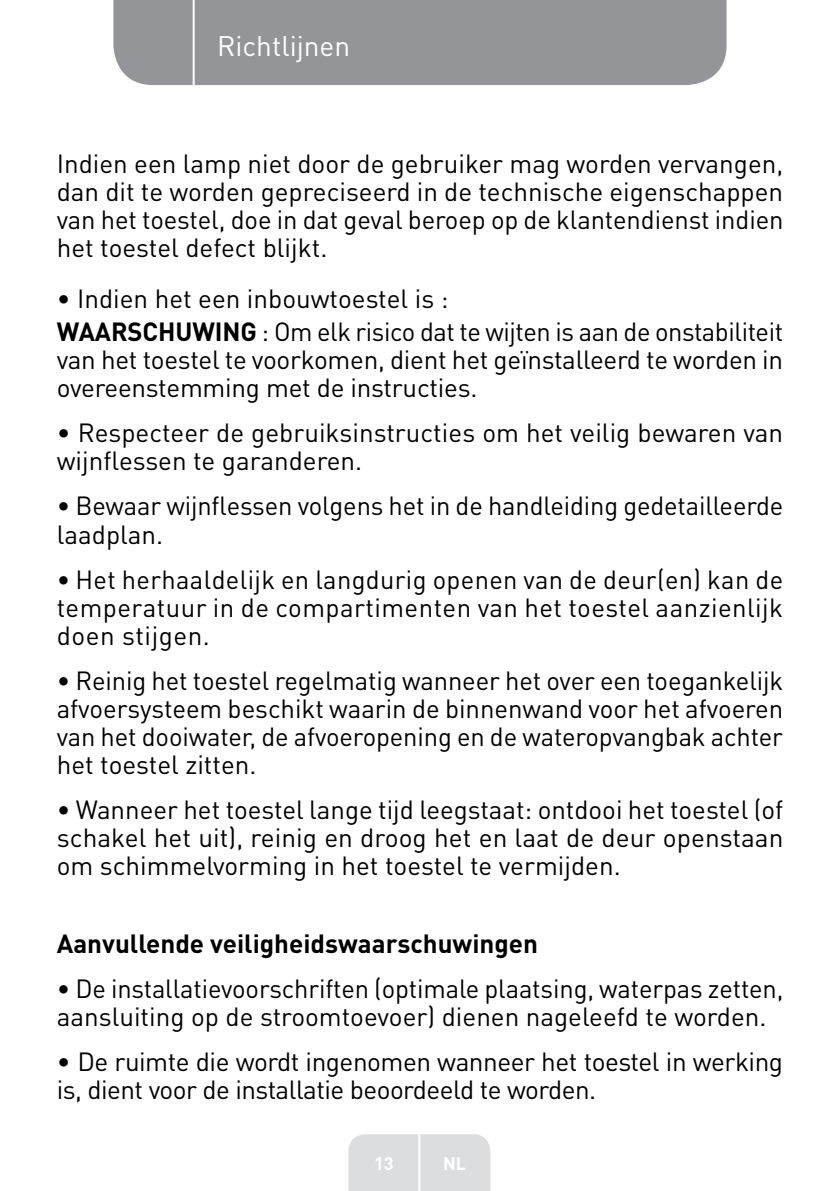
<style>
.page{position:relative;width:840px;height:1191px;background:#fff}
.page>*{position:absolute;margin:0;border:0;box-sizing:border-box;transform-origin:0 0}
.t1{font:28px "DIN Pro";color:#fff}
.t2{font:26px/28px "DIN Pro";letter-spacing:-.005em;color:#000}
.t3{font:700 26px "DIN Pro";color:#000}
.t4{font:700 18px "DIN Pro";color:#fff}
.s1{font-weight:700}
</style>
<div class="page">
<div style="left:113px;top:0;width:613px;height:85px;background:#939598"></div>
<div style="left:348px;top:1134px;width:142px;height:57px;background:#dcddde"></div>
<hr style="left:418px;top:1111px;width:2px;height:80px;background:#fff">
<hr style="left:192px;top:0;width:2px;height:88px;background:#fff">
<p class="t1" style="left:217px;top:27px;width:134px">Richtlijnen</p>
<p class="t2" style="left:57px;top:148px;width:728px;text-align:justify">Indien een lamp niet door de gebruiker mag worden vervangen, dan dit te worden gepreciseerd in de technische eigenschappen van het toestel, doe in dat geval beroep op de klantendienst indien het toestel defect blijkt.</p>
<p class="t2" style="left:57px;top:280px;width:727px;line-height:33.6px">• Indien het een inbouwtoestel is :<br><span class="s1">WAARSCHUWING</span> : Om elk risico dat te wijten is aan de onstabiliteit</p>
<p class="t2" style="left:57px;top:345px;width:727px">van het toestel te voorkomen, dient het geïnstalleerd te worden in overeenstemming met de instructies.</p>
<p class="t2" style="left:57px;top:418px;width:727px">• Respecteer de gebruiksinstructies om het veilig bewaren van wijnflessen te garanderen.</p>
<p class="t2" style="left:57px;top:491px;width:727px">• Bewaar wijnflessen volgens het in de handleiding gedetailleerde laadplan.</p>
<p class="t2" style="left:57px;top:564px;width:727px;text-align:justify">• Het herhaaldelijk en langdurig openen van de deur(en) kan de temperatuur in de compartimenten van het toestel aanzienlijk doen stijgen.</p>
<p class="t2" style="left:57px;top:665px;width:727px;text-align:justify">• Reinig het toestel regelmatig wanneer het over een toegankelijk afvoersysteem beschikt waarin de binnenwand voor het afvoeren van het dooiwater, de afvoeropening en de wateropvangbak achter het toestel zitten.</p>
<p class="t2" style="left:57px;top:794px;width:727px;text-align:justify">• Wanneer het toestel lange tijd leegstaat: ontdooi het toestel (of schakel het uit), reinig en droog het en laat de deur openstaan om schimmelvorming in het toestel te vermijden.</p>
<p class="t3" style="left:57px;top:926px;width:482px">Aanvullende veiligheidswaarschuwingen</p>
<p class="t2" style="left:57px;top:974px;width:728px">• De installatievoorschriften (optimale plaatsing, waterpas zetten, aansluiting op de stroomtoevoer) dienen nageleefd te worden.</p>
<p class="t2" style="left:57px;top:1047px;width:727px">• De ruimte die wordt ingenomen wanneer het toestel in werking is, dient voor de installatie beoordeeld te worden.</p>
<p class="t4" style="left:374px;top:1150px;width:21px">13</p>
<p class="t4" style="left:443px;top:1150px;width:25px">NL</p>
</div>
